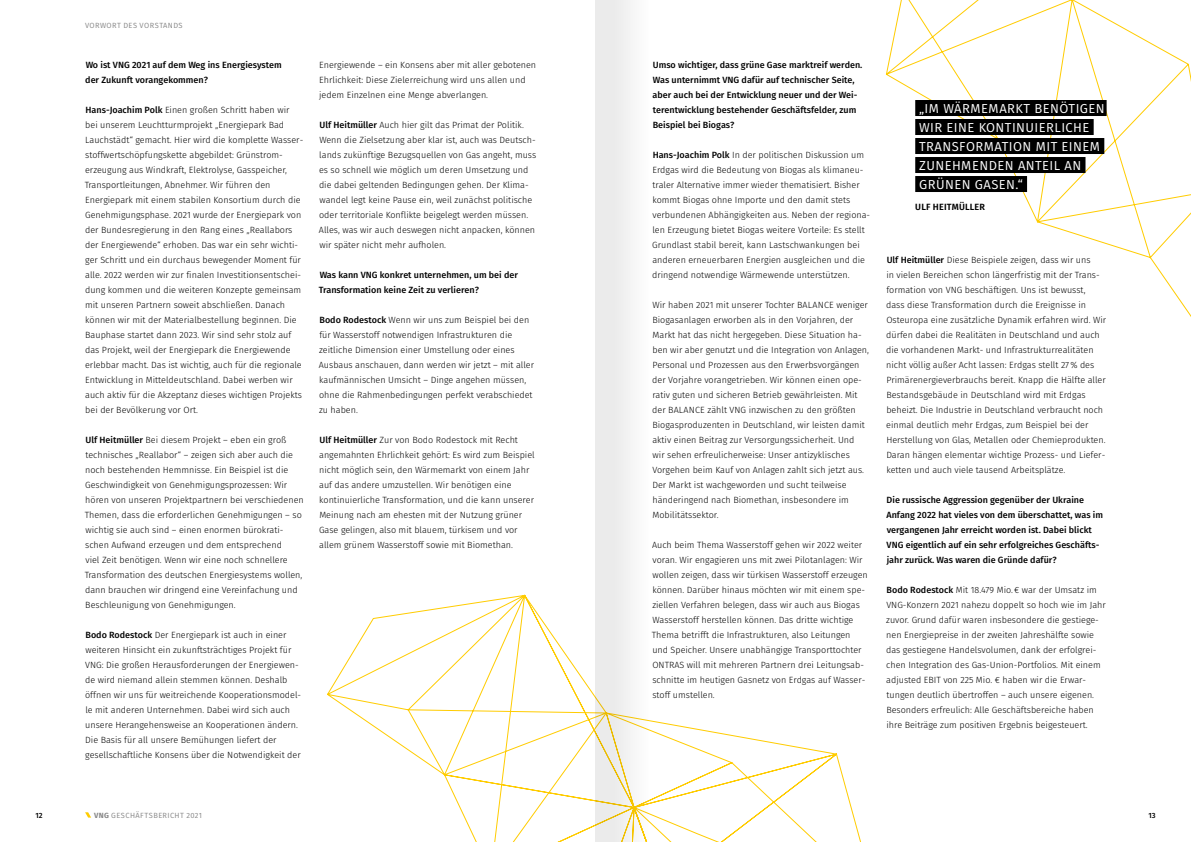
<style>
.page{position:relative;width:1191px;height:842px;background:#fff}
.page>*{position:absolute;margin:0;border:0;box-sizing:border-box;transform-origin:0 0}
.t1{font:13px/19px "Fira Sans";letter-spacing:.035em;color:#fff}
.t2{font:300 9px/15px "Fira Sans";color:#000}
.t3{font:500 9px/15px "Fira Sans";color:#000}
.t4{font:600 9px "Fira Sans";letter-spacing:.02em;color:#000}
.t5{font:7.5px "Fira Sans";letter-spacing:.05em;color:#878787}
.t6{font:500 7.5px "Fira Sans";color:#000}
.s1{font-weight:500}
.s2{font-weight:700}
</style>
<div class="page">
<svg style="left:85px;top:812px;width:6px;height:6px"></svg>
<svg style="left:886px;top:0;width:305px;height:317px"></svg>
<svg style="left:327px;top:595px;width:534px;height:247px"></svg>
<div style="left:915px;top:100px;width:191px;height:16px;background:#000"></div>
<div style="left:915px;top:119px;width:178px;height:16px;background:#000"></div>
<div style="left:915px;top:138px;width:189px;height:16px;background:#000"></div>
<div style="left:915px;top:157px;width:170px;height:16px;background:#000"></div>
<div style="left:915px;top:176px;width:112px;height:16px;background:#000"></div>
<div style="left:595px;top:0;width:56px;height:842px;background:linear-gradient(to right,#e6e5e2,#fcfcf8)"></div>
<p class="t5" style="left:85px;top:20px;width:99px">VORWORT DES VORSTANDS</p>
<p class="t3" style="left:85px;top:56px;width:198px">Wo ist VNG 2021 auf dem Weg ins Energiesystem der Zukunft vorangekommen?</p>
<p class="t2" style="left:85px;top:102px;width:220px"><span class="s1">Hans-Joachim Polk</span> Einen großen Schritt haben wir bei unserem Leuchtturmprojekt „Energiepark Bad Lauchstädt“ gemacht. Hier wird die komplette Wasser&shy;stoffwertschöpfungskette abgebildet: Grünstrom&shy;erzeugung aus Windkraft, Elektrolyse, Gasspeicher, Transportleitungen, Abnehmer. Wir führen den Energiepark mit einem stabilen Konsortium durch die Genehmigungsphase. 2021 wurde der Energiepark von der Bundesregierung in den Rang eines „Reallabors der Energiewende“ erhoben. Das war ein sehr wichti&shy;ger Schritt und ein durchaus bewegender Moment für alle. 2022 werden wir zur finalen Investitionsentschei&shy;dung kommen und die weiteren Konzepte gemeinsam mit unseren Partnern soweit abschließen. Danach können wir mit der Materialbestellung beginnen. Die Bauphase startet dann 2023. Wir sind sehr stolz auf das Projekt, weil der Energiepark die Energiewende erlebbar macht. Das ist wichtig, auch für die regionale Entwicklung in Mitteldeutschland. Dabei werben wir auch aktiv für die Akzeptanz dieses wichtigen Projekts bei der Bevölkerung vor Ort.</p>
<p class="t2" style="left:85px;top:432px;width:221px"><span class="s1">Ulf Heitmüller</span> Bei diesem Projekt – eben ein groß technisches „Reallabor“ – zeigen sich aber auch die noch bestehenden Hemmnisse. Ein Beispiel ist die Geschwindigkeit von Genehmigungsprozessen: Wir hören von unseren Projektpartnern bei verschiedenen Themen, dass die erforderlichen Genehmigungen – so wichtig sie auch sind – einen enormen bürokrati&shy;schen Aufwand erzeugen und dem entsprechend<br>viel Zeit benötigen. Wenn wir eine noch schnellere Transformation des deutschen Energiesystems wollen, dann brauchen wir dringend eine Vereinfachung und Beschleunigung von Genehmigungen.</p>
<p class="t2" style="left:85px;top:627px;width:218px"><span class="s1">Bodo Rodestock</span> Der Energiepark ist auch in einer weiteren Hinsicht ein zukunftsträchtiges Projekt für VNG: Die großen Herausforderungen der Energiewen&shy;de wird niemand allein stemmen können. Deshalb öffnen wir uns für weitreichende Kooperationsmodel&shy;le mit anderen Unternehmen. Dabei wird sich auch unsere Herangehensweise an Kooperationen ändern.<br>Die Basis für all unsere Bemühungen liefert der gesellschaftliche Konsens über die Notwendigkeit der</p>
<p class="t2" style="left:319px;top:57px;width:218px">Energiewende – ein Konsens aber mit aller gebotenen<br>Ehrlichkeit: Diese Zielerreichung wird uns allen und jedem Einzelnen eine Menge abverlangen.</p>
<p class="t2" style="left:319px;top:117px;width:219px"><span class="s1">Ulf Heitmüller</span> Auch hier gilt das Primat der Politik.<br>Wenn die Zielsetzung aber klar ist, auch was Deutsch&shy;lands zukünftige Bezugsquellen von Gas angeht, muss es so schnell wie möglich um deren Umsetzung und die dabei geltenden Bedingungen gehen. Der Klima&shy;wandel legt keine Pause ein, weil zunächst politische oder territoriale Konflikte beigelegt werden müssen.<br>Alles, was wir auch deswegen nicht anpacken, können wir später nicht mehr aufholen.</p>
<p class="t3" style="left:319px;top:267px;width:200px">Was kann VNG konkret unternehmen, um bei der<br>Transformation keine Zeit zu verlieren?</p>
<p class="t2" style="left:319px;top:312px;width:217px"><span class="s1">Bodo Rodestock</span> Wenn wir uns zum Beispiel bei den für Wasserstoff notwendigen Infrastrukturen die zeitliche Dimension einer Umstellung oder eines Ausbaus anschauen, dann werden wir jetzt – mit aller kaufmännischen Umsicht – Dinge angehen müssen, ohne die Rahmenbedingungen perfekt verabschiedet zu haben.</p>
<p class="t2" style="left:319px;top:432px;width:217px"><span class="s1">Ulf Heitmüller</span> Zur von Bodo Rodestock mit Recht angemahnten Ehrlichkeit gehört: Es wird zum Beispiel nicht möglich sein, den Wärmemarkt von einem Jahr auf das andere umzustellen. Wir benötigen eine kontinuierliche Transformation, und die kann unserer Meinung nach am ehesten mit der Nutzung grüner Gase gelingen, also mit blauem, türkisem und vor allem grünem Wasserstoff sowie mit Biomethan.</p>
<p class="t3" style="left:652px;top:57px;width:211px">Umso wichtiger, dass grüne Gase marktreif werden.<br>Was unternimmt VNG dafür auf technischer Seite, aber auch bei der Entwicklung neuer und der Wei&shy;terentwicklung bestehender Geschäftsfelder, zum Beispiel bei Biogas?</p>
<p class="t2" style="left:652px;top:147px;width:219px"><span class="s1">Hans-Joachim Polk</span> In der politischen Diskussion um Erdgas wird die Bedeutung von Biogas als klimaneu&shy;traler Alternative immer wieder thematisiert. Bisher kommt Biogas ohne Importe und den damit stets verbundenen Abhängigkeiten aus. Neben der regiona&shy;len Erzeugung bietet Biogas weitere Vorteile: Es stellt Grundlast stabil bereit, kann Lastschwankungen bei anderen erneuerbaren Energien ausgleichen und die dringend notwendige Wärmewende unterstützen.</p>
<p class="t2" style="left:652px;top:297px;width:218px">Wir haben 2021 mit unserer Tochter BALANCE weniger Biogasanlagen erworben als in den Vorjahren, der Markt hat das nicht hergegeben. Diese Situation ha&shy;ben wir aber genutzt und die Integration von Anlagen, Personal und Prozessen aus den Erwerbsvorgängen der Vorjahre vorangetrieben. Wir können einen ope&shy;rativ guten und sicheren Betrieb gewährleisten. Mit der BALANCE zählt VNG inzwischen zu den größten Biogasproduzenten in Deutschland, wir leisten damit aktiv einen Beitrag zur Versorgungssicherheit. Und<br>wir sehen erfreulicherweise: Unser antizyklisches Vorgehen beim Kauf von Anlagen zahlt sich jetzt aus.<br>Der Markt ist wachgeworden und sucht teilweise händeringend nach Biomethan, insbesondere im Mobilitätssektor.</p>
<p class="t2" style="left:652px;top:537px;width:217px">Auch beim Thema Wasserstoff gehen wir 2022 weiter voran. Wir engagieren uns mit zwei Pilotanlagen: Wir wollen zeigen, dass wir türkisen Wasserstoff erzeugen können. Darüber hinaus möchten wir mit einem spe&shy;ziellen Verfahren belegen, dass wir auch aus Biogas Wasserstoff herstellen können. Das dritte wichtige Thema betrifft die Infrastrukturen, also Leitungen und Speicher. Unsere unabhängige Transporttochter ONTRAS will mit mehreren Partnern drei Leitungsab&shy;schnitte im heutigen Gasnetz von Erdgas auf Wasser&shy;stoff umstellen.</p>
<h1 class="t1" style="left:919px;top:98px;width:187px">„IM WÄRMEMARKT BENÖTIGEN<br>WIR EINE KONTINUIERLICHE<br>TRANSFORMATION MIT EINEM<br>ZUNEHMENDEN ANTEIL AN<br>GRÜNEN GASEN.“</h1>
<p class="t4" style="left:915px;top:199px;width:71px">ULF HEITMÜLLER</p>
<p class="t2" style="left:886px;top:252px;width:221px"><span class="s1">Ulf Heitmüller</span> Diese Beispiele zeigen, dass wir uns<br>in vielen Bereichen schon längerfristig mit der Trans&shy;formation von VNG beschäftigen. Uns ist bewusst,<br>dass diese Transformation durch die Ereignisse in Osteuropa eine zusätzliche Dynamik erfahren wird. Wir dürfen dabei die Realitäten in Deutschland und auch die vorhandenen Markt- und Infrastrukturrealitäten nicht völlig außer Acht lassen: Erdgas stellt 27% des Primärenergieverbrauchs bereit. Knapp die Hälfte aller Bestandsgebäude in Deutschland wird mit Erdgas beheizt. Die Industrie in Deutschland verbraucht noch einmal deutlich mehr Erdgas, zum Beispiel bei der Herstellung von Glas, Metallen oder Chemieprodukten.<br>Daran hängen elementar wichtige Prozess- und Liefer&shy;ketten und auch viele tausend Arbeitsplätze.</p>
<p class="t3" style="left:886px;top:492px;width:218px">Die russische Aggression gegenüber der Ukraine Anfang 2022 hat vieles von dem überschattet, was im vergangenen Jahr erreicht worden ist. Dabei blickt VNG eigentlich auf ein sehr erfolgreiches Geschäfts&shy;jahr zurück. Was waren die Gründe dafür?</p>
<p class="t2" style="left:886px;top:582px;width:221px"><span class="s1">Bodo Rodestock</span> Mit 18.479 Mio.€ war der Umsatz im VNG-Konzern 2021 nahezu doppelt so hoch wie im Jahr zuvor. Grund dafür waren insbesondere die gestiege&shy;nen Energiepreise in der zweiten Jahreshälfte sowie das gestiegene Handelsvolumen, dank der erfolgrei&shy;chen Integration des Gas-Union-Portfolios. Mit einem adjusted EBIT von 225 Mio. € haben wir die Erwar&shy;tungen deutlich übertroffen – auch unsere eigenen.<br>Besonders erfreulich: Alle Geschäftsbereiche haben ihre Beiträge zum positiven Ergebnis beigesteuert.</p>
<p class="t6" style="left:35px;top:809px;width:9px">12</p>
<p class="t5" style="left:94px;top:809px;width:110px"><span class="s2">VNG</span> GESCHÄFTSBERICHT 2021</p>
<p class="t6" style="left:1148px;top:809px;width:9px">13</p>
</div>
